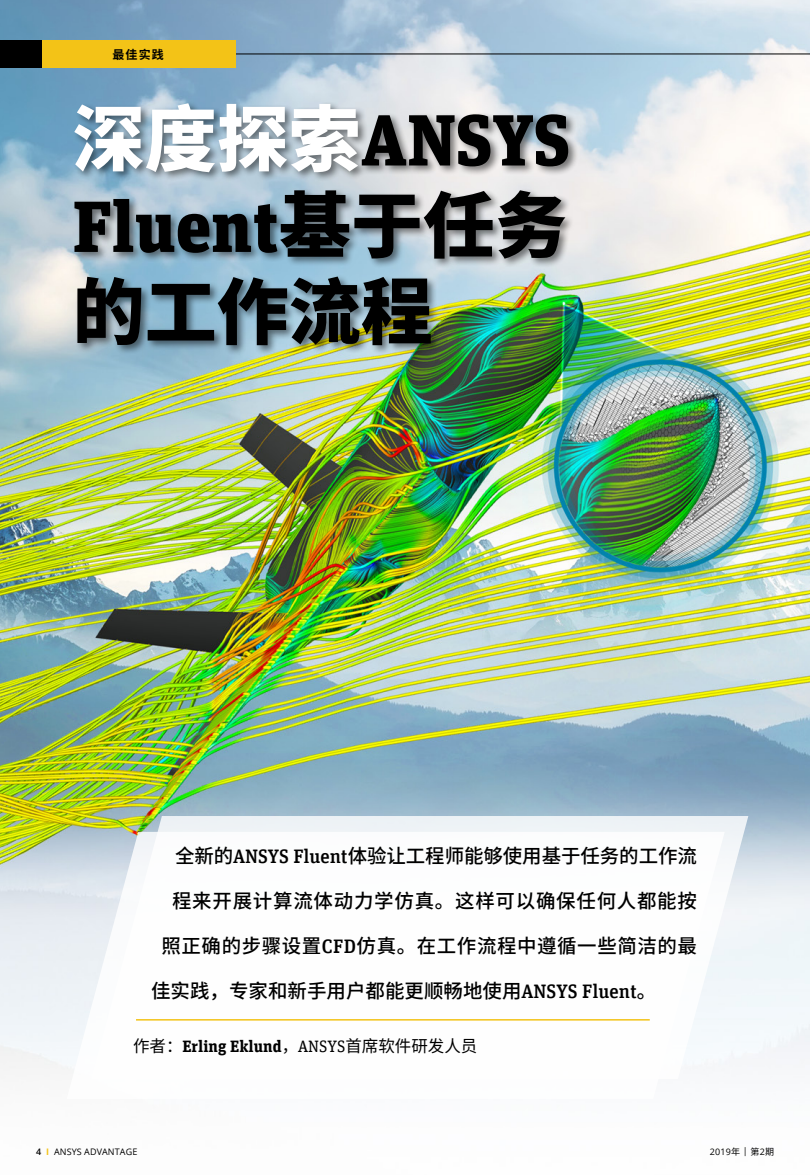
<style>
.page{position:relative;width:810px;height:1175px;background:#fff}
.page>*{position:absolute;margin:0;border:0;box-sizing:border-box;transform-origin:0 0}
.t1{font:900 72px/86.4px "Unit Slab Offc Pro";color:#000}
.t2{font:900 72px "Noto Sans Hans";color:#000}
.t3{font:500 19.5px "Noto Sans Hans";letter-spacing:.03em;color:#000}
.t4{font:500 19.5px "Noto Sans Hans";letter-spacing:-.005em;color:#000}
.t5{font:500 19.5px "Noto Sans Hans";color:#000}
.t6{font:16.5px "Noto Sans Hans";color:#000}
.t7{font:700 12px "Noto Sans Hans";color:#000}
.t8{font:9px "Open Sans";letter-spacing:.01em;color:#000}
.s1{font-family:"Noto Sans Hans";color:#fff}
.s2{font-family:"Noto Sans Hans"}
.s3{font-family:"Unit Slab Offc Pro"}
.s4{font-family:"Unit Slab Offc Pro";font-weight:700}
.s5{font-weight:600}
.s6{font-weight:700;color:#f3c317}
</style>
<div class="page">
<img style="left:0;top:0;width:810px;height:1071px">
<hr style="left:236px;top:54px;width:574px;height:1px;background:#000">
<div style="left:0;top:41px;width:236px;height:27px;background:#f3c317"></div>
<div style="left:0;top:41px;width:41px;height:27px;background:#000"></div>
<svg style="left:91px;top:816px;width:657px;height:255px;fill:#eef2f6"></svg>
<svg style="left:67px;top:832px;width:658px;height:242px"></svg>
<hr style="left:136px;top:1019px;width:514px;height:1px;background:#f3c317">
<div style="left:72px;top:101px;width:507px;height:255px;background:#000;opacity:.5"></div>
<p class="t7" style="left:112px;top:47px;width:53px">最佳实践</p>
<h1 class="t1" style="left:73px;top:92px;width:499px"><span class="s1">深度探索</span>ANSYS<br>Fluent<span class="s2">基于任务</span></h1>
<h1 class="t2" style="left:73px;top:271px;width:361px">的工作流程</h1>
<p class="t4" style="left:175px;top:844px;width:523px">全新的<span class="s3">ANSYS Fluent</span>体验让工程师能够使用基于任务的工作流</p>
<p class="t3" style="left:172px;top:889px;width:527px">程来开展计算流体动力学仿真。这样可以确保任何人都能按</p>
<p class="t3" style="left:162px;top:934px;width:537px">照正确的步骤设置<span class="s3">CFD</span>仿真。在工作流程中遵循一些简洁的最</p>
<p class="t5" style="left:151px;top:979px;width:507px">佳实践，专家和新手用户都能更顺畅地使用<span class="s3">ANSYS Fluent</span>。</p>
<p class="t6" style="left:133px;top:1036px;width:346px">作者：<span class="s4">Erling Eklund</span>，<span class="s3">ANSYS</span>首席软件研发人员</p>
<p class="t8" style="left:36px;top:1145px;width:103px"><span class="s5">4</span> <span class="s6">I</span> ANSYS ADVANTAGE</p>
<p class="t8" style="left:710px;top:1145px;width:66px">2019<span class="s2">年</span> | <span class="s2">第</span>2<span class="s2">期</span></p>
</div>
